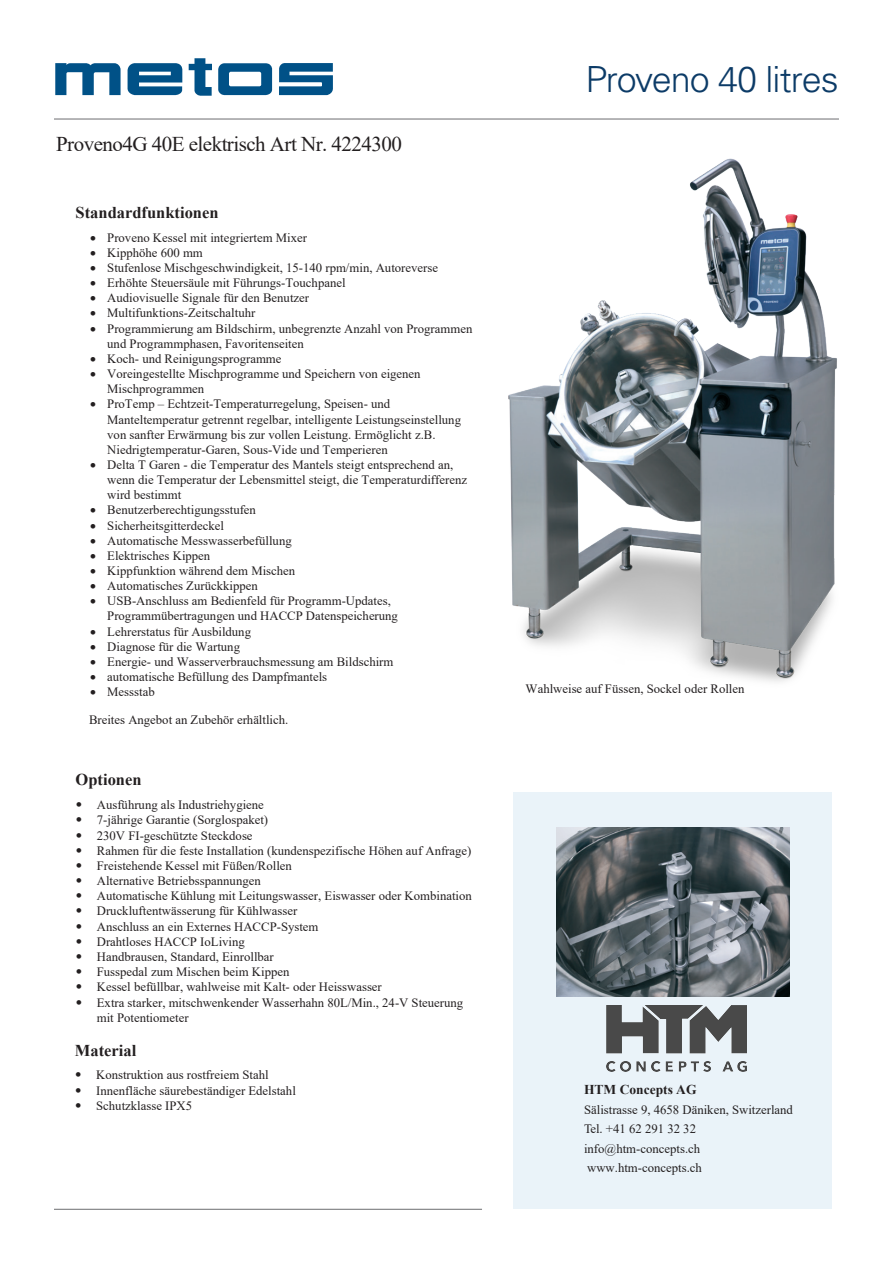
<style>
.page{position:relative;width:893px;height:1263px;background:#fff}
.page>*{position:absolute;margin:0;border:0;box-sizing:border-box;transform-origin:0 0}
.t1{font:300 36px "Univers LT Std";letter-spacing:-.025em;color:#0c3b67}
.t2{font:300 27.3px "Univers LT Std";letter-spacing:-.025em;color:#0c3b67}
.t3{font:21px "Times New Roman";letter-spacing:-.025em;color:#231f20}
.t4{font:700 16.5px "Times New Roman";color:#231f20}
.t5{font:700 13.5px "Times New Roman";color:#231f20}
.t6{font:12.75px/15.1px "Times New Roman";color:#231f20}
.t7{font:12.75px "Times New Roman";color:#221e1f}
.s1{font-family:"Univers LT Std";font-weight:300}
</style>
<div class="page">
<img style="left:508px;top:158px;width:329px;height:524px">
<div style="left:513px;top:792px;width:319px;height:417px;background:#eaf3f9"></div>
<svg style="left:279px;top:63px;width:54px;height:32px"></svg>
<svg style="left:55px;top:58px;width:217px;height:38px"></svg>
<hr style="left:54px;top:119px;width:785px;height:1px;background:#6c6d70">
<hr style="left:54px;top:1209px;width:428px;height:1px;background:#6c6d70">
<img style="left:556px;top:827px;width:234px;height:170px">
<img style="left:607px;top:1005px;width:139px;height:67px">
<h3 class="t3" style="left:56px;top:129px;width:347px">Proveno4G 40E elektrisch Art Nr. 4224300</h3>
<p class="t4" style="left:76px;top:201px;width:145px">Standardfunktionen</p>
<p class="t6" style="left:90px;top:229px;width:218px">• Proveno Kessel mit integriertem Mixer</p>
<p class="t6" style="left:90px;top:245px;width:114px">• Kipphöhe 600 mm</p>
<p class="t6" style="left:90px;top:260px;width:349px">• Stufenlose Mischgeschwindigkeit, 15-140 rpm/min, Autoreverse</p>
<p class="t6" style="left:90px;top:275px;width:257px">• Erhöhte Steuersäule mit Führungs-Touchpanel</p>
<p class="t6" style="left:90px;top:290px;width:220px">• Audiovisuelle Signale für den Benutzer</p>
<p class="t6" style="left:90px;top:305px;width:167px">• Multifunktions-Zeitschaltuhr</p>
<p class="t6" style="left:107px;top:320px;width:367px;text-indent:-17px">• Programmierung am Bildschirm, unbegrenzte Anzahl von Programmen und Programmphasen, Favoritenseiten</p>
<p class="t6" style="left:90px;top:351px;width:193px">• Koch- und Reinigungsprogramme</p>
<p class="t6" style="left:107px;top:366px;width:315px;text-indent:-17px">• Voreingestellte Mischprogramme und Speichern von eigenen<br>Mischprogrammen</p>
<p class="t6" style="left:107px;top:396px;width:355px;text-indent:-17px">• ProTemp – Echtzeit-Temperaturregelung, Speisen- und Manteltemperatur getrennt regelbar, intelligente Leistungseinstellung von sanfter Erwärmung bis zur vollen Leistung. Ermöglicht z.B.<br>Niedrigtemperatur-Garen, Sous-Vide und Temperieren</p>
<p class="t6" style="left:107px;top:457px;width:361px;text-indent:-17px">• Delta T Garen - die Temperatur des Mantels steigt entsprechend an, wenn die Temperatur der Lebensmittel steigt, die Temperaturdifferenz wird bestimmt</p>
<p class="t6" style="left:90px;top:502px;width:167px">• Benutzerberechtigungsstufen</p>
<p class="t6" style="left:90px;top:517px;width:135px">• Sicherheitsgitterdeckel</p>
<p class="t6" style="left:90px;top:532px;width:203px">• Automatische Messwasserbefüllung</p>
<p class="t6" style="left:90px;top:548px;width:122px">• Elektrisches Kippen</p>
<p class="t6" style="left:90px;top:563px;width:207px">• Kippfunktion während dem Mischen</p>
<p class="t6" style="left:90px;top:578px;width:169px">• Automatisches Zurückkippen</p>
<p class="t6" style="left:107px;top:593px;width:292px;text-indent:-17px">• USB-Anschluss am Bedienfeld für Programm-Updates,<br>Programmübertragungen und HACCP Datenspeicherung</p>
<p class="t6" style="left:90px;top:623px;width:162px">• Lehrerstatus für Ausbildung</p>
<p class="t6" style="left:90px;top:638px;width:151px">• Diagnose für die Wartung</p>
<p class="t6" style="left:90px;top:654px;width:305px">• Energie- und Wasserverbrauchsmessung am Bildschirm</p>
<p class="t6" style="left:90px;top:669px;width:238px">• automatische Befüllung des Dampfmantels</p>
<p class="t6" style="left:90px;top:684px;width:66px">• Messstab</p>
<p class="t7" style="left:89px;top:710px;width:201px">Breites Angebot an Zubehör erhältlich.</p>
<p class="t4" style="left:76px;top:768px;width:68px">Optionen</p>
<p class="t6" style="left:76px;top:797px;width:190px"><span class="s1">•</span> Ausführung als Industriehygiene</p>
<p class="t6" style="left:76px;top:812px;width:194px"><span class="s1">•</span> 7-jährige Garantie (Sorglospaket)</p>
<p class="t6" style="left:76px;top:827px;width:178px"><span class="s1">•</span> 230V FI-geschützte Steckdose</p>
<p class="t6" style="left:76px;top:842px;width:397px"><span class="s1">•</span> Rahmen für die feste Installation (kundenspezifische Höhen auf Anfrage)</p>
<p class="t6" style="left:76px;top:858px;width:218px"><span class="s1">•</span> Freistehende Kessel mit Füßen/Rollen</p>
<p class="t6" style="left:76px;top:873px;width:186px"><span class="s1">•</span> Alternative Betriebsspannungen</p>
<p class="t6" style="left:76px;top:888px;width:398px"><span class="s1">•</span> Automatische Kühlung mit Leitungswasser, Eiswasser oder Kombination</p>
<p class="t6" style="left:76px;top:903px;width:223px"><span class="s1">•</span> Druckluftentwässerung für Kühlwasser</p>
<p class="t6" style="left:76px;top:918px;width:244px"><span class="s1">•</span> Anschluss an ein Externes HACCP-System</p>
<p class="t6" style="left:76px;top:933px;width:171px"><span class="s1">•</span> Drahtloses HACCP IoLiving</p>
<p class="t6" style="left:76px;top:949px;width:200px"><span class="s1">•</span> Handbrausen, Standard, Einrollbar</p>
<p class="t6" style="left:76px;top:964px;width:215px"><span class="s1">•</span> Fusspedal zum Mischen beim Kippen</p>
<p class="t6" style="left:76px;top:979px;width:308px"><span class="s1">•</span> Kessel befüllbar, wahlweise mit Kalt- oder Heisswasser</p>
<p class="t6" style="left:97px;top:994px;width:368px;text-indent:-21px"><span class="s1">•</span> Extra starker, mitschwenkender Wasserhahn 80L/Min., 24-V Steuerung mit Potentiometer</p>
<p class="t4" style="left:75px;top:1039px;width:63px">Material</p>
<p class="t6" style="left:75px;top:1067px;width:195px"><span class="s1">•</span> Konstruktion aus rostfreiem Stahl</p>
<p class="t6" style="left:75px;top:1082px;width:222px"><span class="s1">•</span> Innenfläche säurebeständiger Edelstahl</p>
<p class="t6" style="left:75px;top:1097px;width:118px"><span class="s1">•</span> Schutzklasse IPX5</p>
<h2 class="t2" style="left:647px;top:50px;width:182px">Proveno 40 litre</h2>
<h1 class="t1" style="left:585px;top:57px;width:255px">Proveno 40 litres</h1>
<p class="t7" style="left:526px;top:680px;width:220px">Wahlweise auf Füssen, Sockel oder Rollen</p>
<p class="t5" style="left:584px;top:1080px;width:114px">HTM Concepts AG</p>
<p class="t6" style="left:584px;top:1099px;width:210px;line-height:19.4px">Sälistrasse 9, 4658 Däniken, Switzerland<br>Tel. +41 62 291 32 32 info@htm-concepts.ch www.htm-concepts.ch</p>
</div>
